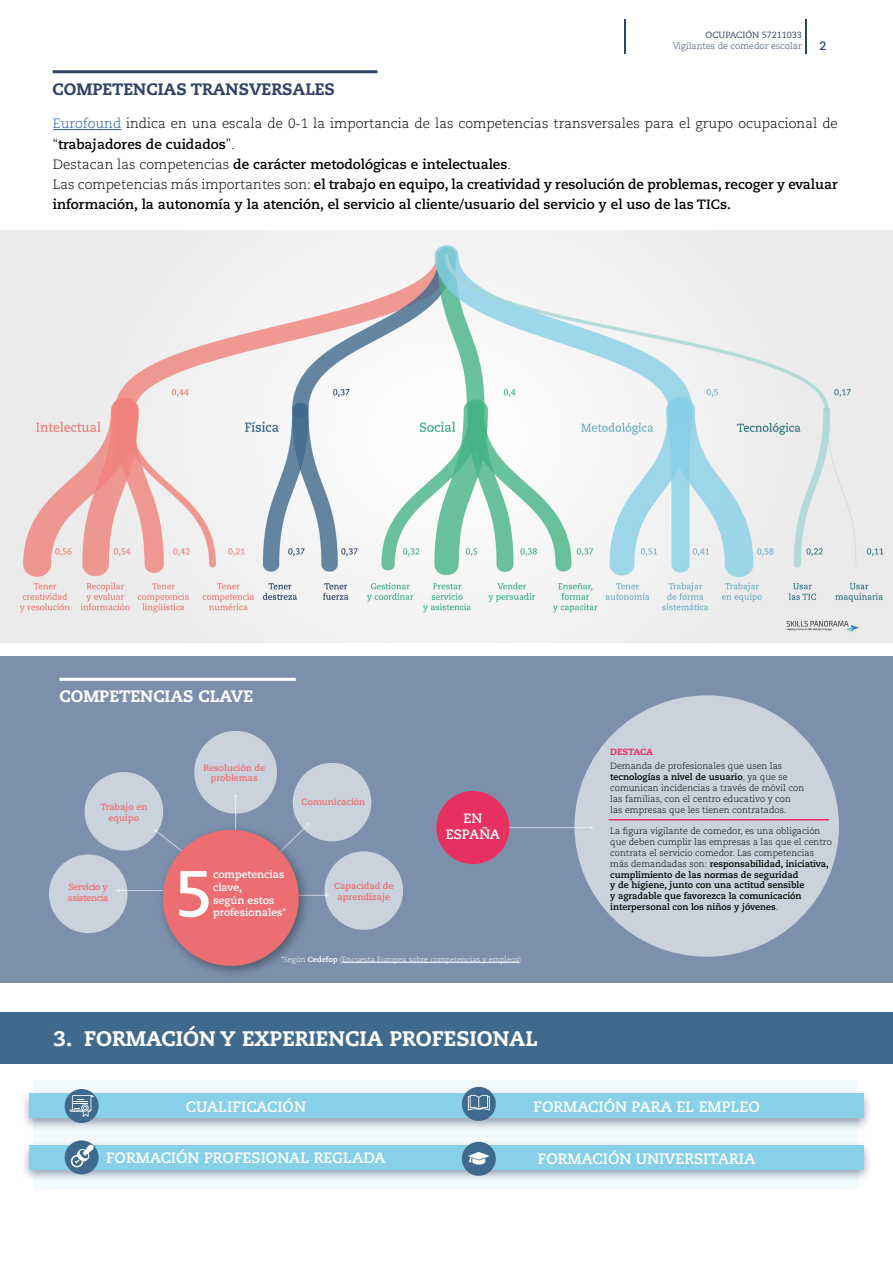
<style>
.page{position:relative;width:893px;height:1263px;background:#fff}
.page>*{position:absolute;margin:0;border:0;box-sizing:border-box;transform-origin:0 0}
.t1{font:700 64.5px "Caecilia LT Std";color:#fff}
.t2{font:800 21px "Caecilia LT Std";color:#fff}
.t3{font:800 16.5px "Caecilia LT Std";color:#314366}
.t4{font:800 16.5px "Caecilia LT Std";color:#fff}
.t5{font:700 15px "Caecilia LT Std";color:#fff}
.t6{font:700 13.5px/20.2px "Caecilia LT Std";color:#000}
.t7{font:700 13.5px/16.2px "Caecilia LT Std";color:#fff;text-align:center}
.t8{font:700 12px "Caecilia LT Std";color:#314366}
.t9{font:700 10.5px/12.6px "Caecilia LT Std";color:#fff}
.t10{font:700 9px/10.8px "Caecilia LT Std";color:#000}
.t11{font:300 9px/10.8px "Caecilia LT Std";color:#000}
.t12{font:700 9px/10.8px "Caecilia LT Std";color:#ed6e70;text-align:center}
.t13{font:300 9px "Caecilia LT Std";color:#314366}
.t14{font:700 9px/10.8px "Caecilia LT Std";letter-spacing:-.04em;color:#ed6e70}
.t15{font:9px "Caecilia LT Std";color:#314366}
.t16{font:800 9px "Caecilia LT Std";letter-spacing:-.01em;color:#e83060}
.t17{font:300 7.5px "Caecilia LT Std";color:#fff}
.s1{font-weight:300;color:#275b9b}
.s2{font-weight:300}
.s3{font-weight:700}
</style>
<div class="page">
<hr style="left:805px;top:20px;width:1px;height:34px;background:#314366">
<hr style="left:624px;top:20px;width:1px;height:34px;background:#314366">
<div style="left:0;top:656px;width:893px;height:326px;background:#7c90ac"></div>
<hr style="left:53px;top:70px;width:324px;height:3px;background:#314366">
<hr style="left:53px;top:129px;width:68px;height:1px;background:#275b9b">
<img style="left:0;top:231px;width:893px;height:412px">
<hr style="left:60px;top:678px;width:236px;height:3px;background:#fff">
<div style="left:574px;top:695px;width:265px;height:262px;background:#cad2dd;border-radius:50%"></div>
<hr style="left:609px;top:819px;width:220px;height:1px;background:#e83060">
<hr style="left:235px;top:796px;width:1px;height:72px;background:#fff">
<hr style="left:235px;top:895px;width:92px;height:1px;background:#fff">
<hr style="left:342px;top:962px;width:177px;height:1px;background:#fff">
<div style="left:293px;top:763px;width:78px;height:78px;background:#cad2dd;border-radius:50%"></div>
<div style="left:324px;top:851px;width:79px;height:79px;background:#cad2dd;border-radius:50%"></div>
<div style="left:49px;top:854px;width:79px;height:79px;background:#cad2dd;border-radius:50%"></div>
<div style="left:85px;top:772px;width:78px;height:79px;background:#cad2dd;border-radius:50%"></div>
<div style="left:194px;top:731px;width:83px;height:82px;background:#cad2dd;border-radius:50%"></div>
<hr style="left:118px;top:890px;width:49px;height:1px;background:#fff">
<div style="left:157px;top:824px;width:154px;height:154px;background:#000;opacity:.35"></div>
<div style="left:163px;top:830px;width:136px;height:136px;background:#ed6e70;border-radius:50%"></div>
<hr style="left:473px;top:827px;width:118px;height:1px;background:#fff">
<div style="left:436px;top:791px;width:73px;height:73px;background:#e83060;border-radius:50%"></div>
<div style="left:0;top:1013px;width:893px;height:51px;background:#406a8d"></div>
<div style="left:34px;top:1080px;width:825px;height:108px;background:#f3fafd"></div>
<div style="left:20px;top:1089px;width:853px;height:42px;background:#314366;opacity:.5"></div>
<div style="left:29px;top:1094px;width:835px;height:24px;background:#88d0e8"></div>
<div style="left:65px;top:1089px;width:34px;height:34px;background:#406a8d;border-radius:50%"></div>
<svg style="left:69px;top:1095px;width:25px;height:22px"></svg>
<div style="left:462px;top:1087px;width:34px;height:34px;background:#406a8d;border-radius:50%"></div>
<svg style="left:468px;top:1095px;width:22px;height:15px"></svg>
<div style="left:20px;top:1140px;width:853px;height:43px;background:#314366;opacity:.5"></div>
<div style="left:29px;top:1145px;width:835px;height:24px;background:#88d0e8"></div>
<div style="left:462px;top:1142px;width:34px;height:34px;background:#406a8d;border-radius:50%"></div>
<svg style="left:468px;top:1152px;width:22px;height:12px"></svg>
<div style="left:65px;top:1140px;width:34px;height:34px;background:#406a8d;border-radius:50%"></div>
<div style="left:71px;top:1155px;width:12px;height:12px;border:2px solid #fff;border-radius:50%"></div>
<svg style="left:75px;top:1143px;width:20px;height:20px"></svg>
<p class="t15" style="left:706px;top:29px;width:98px">OCUPACIÓN 57211033</p>
<p class="t13" style="left:673px;top:41px;width:131px">Vigilantes de comedor escolar</p>
<p class="t8" style="left:819px;top:39px;width:9px">2</p>
<p class="t3" style="left:53px;top:78px;width:284px">COMPETENCIAS TRANSVERSALES</p>
<p class="t6" style="left:53px;top:114px;width:786px"><span class="s1">Eurofound</span> <span class="s2">indica en una escala de 0-1 la importancia de las competencias transversales para el grupo ocupacional de “</span>trabajadores de cuidados<span class="s2">”.<br>Destacan las competencias</span> de carácter metodológicas e intelectuales<span class="s2">.<br>Las competencias más importantes son:</span> el trabajo en equipo, la creatividad y resolución de problemas, recoger y evaluar información, la autonomía y la atención, el servicio al cliente/usuario del servicio y el uso de las TICs.</p>
<p class="t4" style="left:60px;top:686px;width:195px">COMPETENCIAS CLAVE</p>
<p class="t12" style="left:100px;top:801px;width:48px">Trabajo en equipo</p>
<p class="t14" style="left:68px;top:882px;width:42px">Servicio y asistencia</p>
<p class="t12" style="left:203px;top:762px;width:63px">Resolución de problemas</p>
<p class="t12" style="left:301px;top:797px;width:65px">Comunicación</p>
<h1 class="t1" style="left:175px;top:856px;width:40px">5</h1>
<p class="t9" style="left:213px;top:869px;width:75px">competencias clave,<br>según estos profesionales*</p>
<p class="t12" style="left:334px;top:881px;width:61px">Capacidad de aprendizaje</p>
<p class="t7" style="left:446px;top:811px;width:56px">EN<br>ESPAÑA</p>
<p class="t17" style="left:281px;top:955px;width:242px">*Según <span class="s3">Cedefop</span> (Encuesta Europea sobre competencias y empleos)</p>
<h2 class="t2" style="left:54px;top:1026px;width:485px">3. FORMACIÓN Y EXPERIENCIA PROFESIONAL</h2>
<p class="t16" style="left:610px;top:747px;width:44px">DESTACA</p>
<p class="t11" style="left:610px;top:761px;width:196px">Demanda de profesionales que usen las <span class="s3">tecnologías a nivel de usuario</span>, ya que se comunican incidencias a través de móvil con las familias, con el centro educativo y con las empresas que les tienen contratados.</p>
<p class="t10" style="left:610px;top:826px;width:223px"><span class="s2">La figura vigilante de comedor, es una obligación que deben cumplir las empresas a las que el centro contrata el servicio comedor. Las competencias más demandadas son:</span> responsabilidad, iniciativa, cumplimiento de las normas de seguridad<br>y de higiene, junto con una actitud sensible<br>y agradable que favorezca la comunicación interpersonal con los niños y jóvenes<span class="s2">.</span></p>
<p class="t5" style="left:186px;top:1098px;width:122px">CUALIFICACIÓN</p>
<p class="t5" style="left:533px;top:1098px;width:228px">FORMACIÓN PARA EL EMPLEO</p>
<p class="t5" style="left:106px;top:1149px;width:281px">FORMACIÓN PROFESIONAL REGLADA</p>
<p class="t5" style="left:538px;top:1150px;width:219px">FORMACIÓN UNIVERSITARIA</p>
</div>
